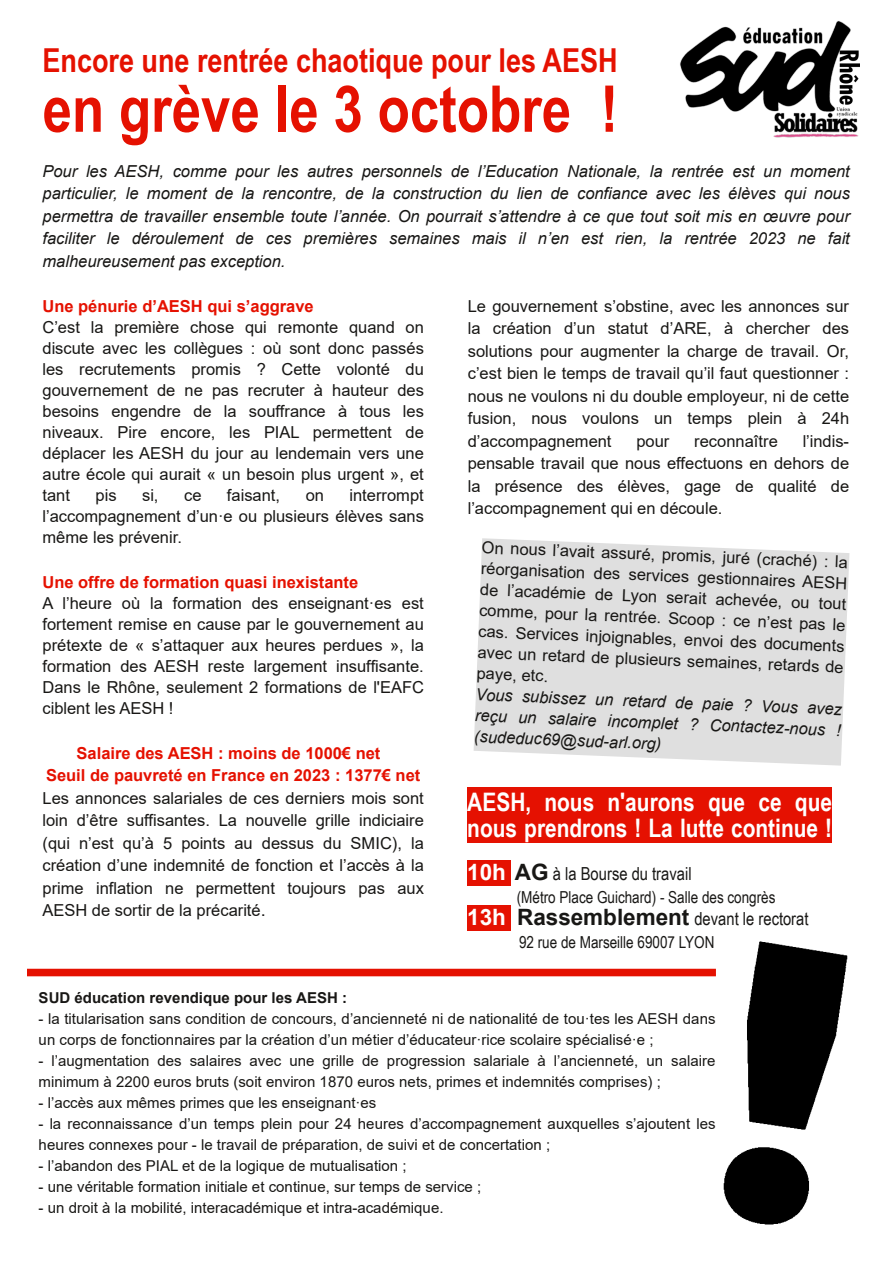
<style>
.page{position:relative;width:893px;height:1263px;background:#fff}
.page>*{position:absolute;margin:0;border:0;box-sizing:border-box;transform-origin:0 0}
.t1{font:700 64.5px "Arial Narrow";color:#e51101}
.t2{font:700 33px "Arial Narrow";color:#e51101}
.t3{font:700 25.5px/25.5px "Arial Narrow";color:#fff}
.t4{font:18px "Arial Narrow";color:#181715}
.t5{font:16.5px/21px "Arial";color:#181715;text-align:justify}
.t6{font:italic 16.5px/22.5px "Arial";color:#181715;text-align:justify}
.t7{font:700 16.5px/22.5px "Arial";color:#e51101;text-align:center}
.t8{font:16.5px "Arial Narrow";color:#181715}
.t9{font:15px/21px "Arial";letter-spacing:.005em;color:#181715}
.t10{font:700 15px "Arial";color:#181715}
.s1{font-size:18px}
.s2{font-family:"Arial";font-weight:700;font-size:22.5px;color:#fff}
.s3{font-family:"Arial";font-weight:700;font-size:22.5px}
</style>
<div class="page">
<svg style="left:474px;top:538px;width:375px;height:228px;background:#e1e1e1"></svg>
<div style="left:467px;top:788px;width:365px;height:29px;background:#e51101"></div>
<div style="left:467px;top:813px;width:365px;height:29px;background:#e51101"></div>
<div style="left:467px;top:860px;width:44px;height:25px;background:#e51101"></div>
<div style="left:467px;top:905px;width:44px;height:25px;background:#e51101"></div>
<img style="left:680px;top:20px;width:179px;height:118px">
<div style="left:28px;top:969px;width:687px;height:6px;background:#e51101"></div>
<div style="left:27px;top:969px;width:689px;height:7px;border:2px solid #e51101"></div>
<img style="left:701px;top:941px;width:147px;height:284px">
<h2 class="t2" style="left:43px;top:41px;width:576px">Encore une rentrée chaotique pour les AESH</h2>
<h1 class="t1" style="left:43px;top:71px;width:577px">en grève le 3 octobre !</h1>
<p class="t6" style="left:43px;top:160px;width:809px">Pour les AESH, comme pour les autres personnels de l’Education Nationale, la rentrée est un moment particulier, le moment de la rencontre, de la construction du lien de confiance avec les élèves qui nous permettra de travailler ensemble toute l’année. On pourrait s’attendre à ce que tout soit mis en œuvre pour faciliter le déroulement de ces premières semaines mais il n’en est rien, la rentrée 2023 ne fait malheureusement pas exception.</p>
<p class="t7" style="left:43px;top:295px;width:273px">Une pénurie d’AESH qui s’aggrave</p>
<p class="t5" style="left:43px;top:316px;width:383px">C’est la première chose qui remonte quand on discute avec les collègues : où sont donc passés les recrutements promis ? Cette volonté du gouvernement de ne pas recruter à hauteur des besoins engendre de la souffrance à tous les niveaux. Pire encore, les PIAL permettent de déplacer les AESH du jour au lendemain vers une autre école qui aurait « un besoin plus urgent », et tant</p>
<p class="t5" style="left:468px;top:295px;width:383px;line-height:22.5px">Le gouvernement s’obstine, avec les annonces sur la création d’un statut d’ARE, à chercher des solutions pour augmenter la charge de travail. Or, c’est bien le temps de travail qu’il faut questionner : nous ne voulons ni du double employeur, ni de cette fusion, nous voulons un temps plein à 24h d’accompagnement</p>
<p class="t5" style="left:468px;top:430px;width:383px;line-height:22.5px;text-indent:335px">l’indis&shy;pensable travail que nous effectuons en dehors de la présence des élèves, gage de qualité de l’accompagnement qui en découle.</p>
<p class="t5" style="left:481px;top:538px;width:369px;rotate:2deg">On nous l’avait assuré, promis, juré (craché) : la réorganisation des services gestionnaires AESH de l’académie de Lyon serait achevée, ou tout comme, pour la rentrée. Scoop : ce n’est pas le cas. Services injoignables, envoi des documents avec un retard de plusieurs semaines, retards de paye, etc.</p>
<p class="t6" style="left:476px;top:685px;width:368px;line-height:20.9px;rotate:2deg">Vous subissez un retard de paie ? Vous avez reçu un salaire incomplet ? Contactez-nous ! (sudeduc69@sud-arl.org)</p>
<p class="t5" style="left:636px;top:430px;width:34px">pour</p>
<p class="t5" style="left:694px;top:430px;width:85px">reconnaître</p>
<p class="t5" style="left:96px;top:484px;width:22px">pis</p>
<p class="t5" style="left:142px;top:484px;width:18px">si,</p>
<p class="t5" style="left:184px;top:484px;width:19px">ce</p>
<p class="t5" style="left:227px;top:484px;width:55px">faisant,</p>
<p class="t5" style="left:306px;top:484px;width:20px">on</p>
<p class="t5" style="left:43px;top:484px;width:383px;text-indent:307px">interrompt l’accompagnement d’unꞏe ou plusieurs élèves sans même les prévenir.</p>
<p class="t7" style="left:43px;top:571px;width:317px">Une offre de formation quasi inexistante</p>
<p class="t5" style="left:43px;top:592px;width:383px">A l’heure où la formation des enseignantꞏes est fortement remise en cause par le gouvernement au prétexte de « s’attaquer aux heures perdues », la formation des AESH reste largement insuffisante.<br>Dans le Rhône<span class="s1">,</span> seulement 2 formations de l'EAFC ciblent les AESH !</p>
<p class="t7" style="left:46px;top:742px;width:376px">Salaire des AESH : moins de 1000€ net<br>Seuil de pauvreté en France en 2023 : 1377€ net</p>
<p class="t5" style="left:43px;top:787px;width:383px;line-height:22.5px">Les annonces salariales de ces derniers mois sont loin d’être suffisantes. La nouvelle grille indiciaire (qui n’est qu’à 5 points au dessus du SMIC), la création d’une indemnité de fonction et l’accès à la prime inflation ne permettent toujours pas aux AESH de sortir de la précarité<span class="s1">.</span></p>
<h3 class="t3" style="left:467px;top:789px;width:366px">AESH, nous n'aurons que ce que nous prendrons ! La lutte continue !</h3>
<p class="t4" style="left:467px;top:864px;width:226px"><span class="s2">10h</span> <span class="s3">AG</span> à la Bourse du travail</p>
<p class="t8" style="left:517px;top:887px;width:260px">(Métro Place Guichard) - Salle des congrès</p>
<p class="t4" style="left:467px;top:909px;width:343px"><span class="s2">13h</span> <span class="s3">Rassemblement</span> devant le rectorat</p>
<p class="t8" style="left:519px;top:932px;width:197px">92 rue de Marseille 69007 LYON</p>
<p class="t10" style="left:39px;top:989px;width:310px">SUD éducation revendique pour les AESH :</p>
<p class="t9" style="left:39px;top:1008px;width:678px">- la titularisation sans condition de concours, d’ancienneté ni de nationalité de touꞏtes les AESH dans un corps de fonctionnaires par la création d’un métier d’éducateurꞏrice scolaire spécialiséꞏe ;</p>
<p class="t9" style="left:39px;top:1050px;width:678px">- l’augmentation des salaires avec une grille de progression salariale à l’ancienneté, un salaire minimum à 2200 euros bruts (soit environ 1870 euros nets, primes et indemnités comprises) ;</p>
<p class="t9" style="left:39px;top:1092px;width:339px">- l’accès aux mêmes primes que les enseignantꞏes</p>
<p class="t9" style="left:39px;top:1113px;width:678px">- la reconnaissance d’un temps plein pour 24 heures d’accompagnement auxquelles s’ajoutent les heures connexes pour - le travail de préparation, de suivi et de concertation ;</p>
<p class="t9" style="left:39px;top:1155px;width:370px">- l’abandon des PIAL et de la logique de mutualisation ;</p>
<p class="t9" style="left:39px;top:1176px;width:444px">- une véritable formation initiale et continue, sur temps de service ;</p>
<p class="t9" style="left:39px;top:1197px;width:406px">- un droit à la mobilité, interacadémique et intra-académique.</p>
</div>
